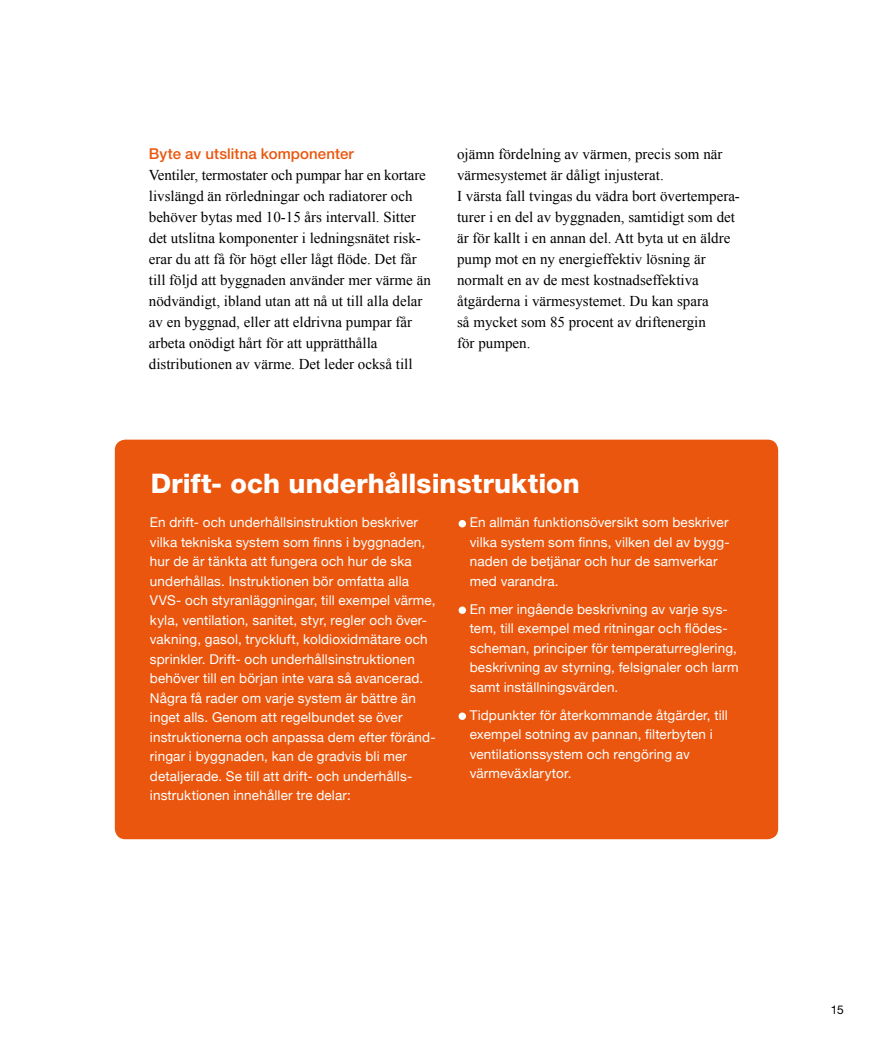
<style>
.page{position:relative;width:893px;height:1063px;background:#fff}
.page>*{position:absolute;margin:0;border:0;box-sizing:border-box;transform-origin:0 0}
.t1{font:800 27px "Helvetica Neue LT Std";color:#fff}
.t2{font:15px/21px "Times New Roman";color:#000}
.t3{font:500 15px "Helvetica Neue LT Std";letter-spacing:.005em;color:#ea560d}
.t4{font:13.5px/19.5px "Helvetica Neue";letter-spacing:.01em;color:#fff}
.t5{font:12px "Helvetica Neue LT Std";color:#000}
</style>
<div class="page">
<div style="left:115px;top:440px;width:663px;height:399px;background:#ea560d;border-radius:11px"></div>
<div style="left:459px;top:520px;width:7px;height:7px;background:#fff;border-radius:50%"></div>
<div style="left:459px;top:607px;width:7px;height:7px;background:#fff;border-radius:50%"></div>
<div style="left:459px;top:713px;width:7px;height:7px;background:#fff;border-radius:50%"></div>
<p class="t3" style="left:149px;top:145px;width:206px">Byte av utslitna komponenter</p>
<p class="t2" style="left:149px;top:164px;width:284px">Ventiler, termostater och pumpar har en kortare livslängd än rörledningar och radiatorer och behöver bytas med 10-15 års intervall. Sitter det utslitna komponenter i ledningsnätet risk&shy;erar du att få för högt eller lågt flöde. Det får till följd att byggnaden använder mer värme än nödvändigt, ibland utan att nå ut till alla delar av en byggnad, eller att eldrivna pumpar får arbeta onödigt hårt för att upprätthålla distributionen av värme. Det leder också till</p>
<p class="t2" style="left:457px;top:143px;width:284px">ojämn fördelning av värmen, precis som när värmesystemet är dåligt injusterat.<br>I värsta fall tvingas du vädra bort övertempera&shy;turer i en del av byggnaden, samtidigt som det är för kallt i en annan del. Att byta ut en äldre pump mot en ny energieffektiv lösning är normalt en av de mest kostnadseffektiva åtgärderna i värmesystemet. Du kan spara<br>så mycket som 85 procent av driftenergin<br>för pumpen.</p>
<h1 class="t1" style="left:151px;top:467px;width:431px">Drift- och underhållsinstruktion</h1>
<p class="t4" style="left:150px;top:514px;width:287px">En drift- och underhållsinstruktion beskriver vilka tekniska system som finns i byggnaden, hur de är tänkta att fungera och hur de ska underhållas. Instruktionen bör omfatta alla VVS- och styranläggningar, till exempel värme, kyla, ventilation, sanitet, styr, regler och över&shy;vakning, gasol, tryckluft, koldioxidmätare och sprinkler. Drift- och underhållsinstruktionen behöver till en början inte vara så avancerad.<br>Några få rader om varje system är bättre än inget alls. Genom att regelbundet se över instruktionerna och anpassa dem efter föränd&shy;ringar i byggnaden, kan de gradvis bli mer detaljerade. Se till att drift- och underhålls&shy;instruktionen innehåller tre delar:</p>
<p class="t4" style="left:470px;top:514px;width:261px">En allmän funktionsöversikt som beskriver vilka system som finns, vilken del av bygg&shy;naden de betjänar och hur de samverkar med varandra.</p>
<p class="t4" style="left:470px;top:600px;width:270px">En mer ingående beskrivning av varje sys&shy;tem, till exempel med ritningar och flödes&shy;scheman, principer för temperaturreglering, beskrivning av styrning, felsignaler och larm samt inställningsvärden.</p>
<p class="t4" style="left:470px;top:706px;width:260px">Tidpunkter för återkommande åtgärder, till exempel sotning av pannan, filterbyten i ventilationssystem och rengöring av värmeväxlarytor.</p>
<p class="t5" style="left:831px;top:1003px;width:14px">15</p>
</div>
